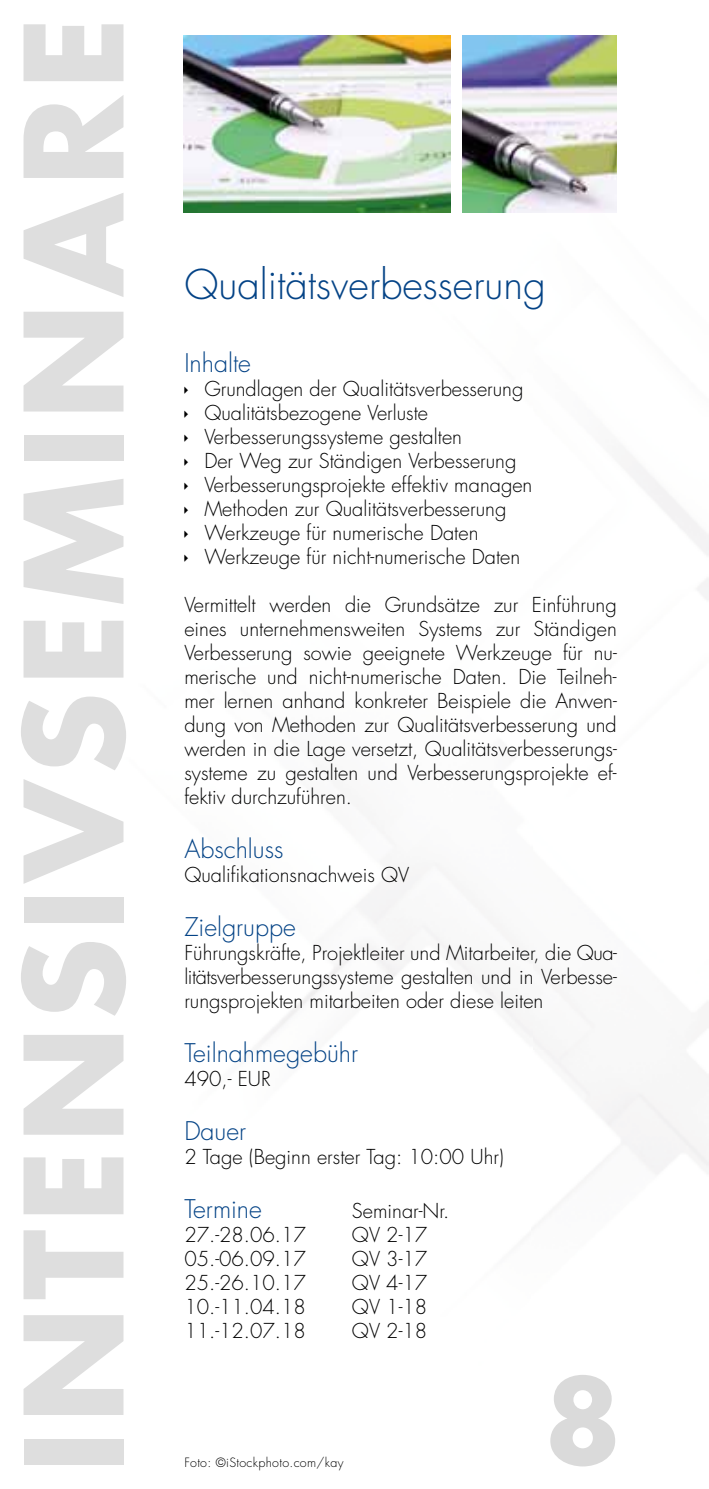
<style>
.page{position:relative;width:709px;height:1489px;background:#fff}
.page>*{position:absolute;margin:0;border:0;box-sizing:border-box;transform-origin:0 0}
.t1{font:700 132.5px "Futura Std";letter-spacing:.05em;color:#dedede}
.t2{font:700 112.5px "Futura Std";color:#dadada}
.t3{font:300 40px "Futura Std";color:#044386}
.t4{font:300 25px "Futura Std";color:#044386}
.t5{font:300 20px/24px "Futura Std";color:#000;text-align:justify}
.t6{font:300 12.5px "Futura Std";letter-spacing:.025em;color:#000}
</style>
<div class="page">
<img style="left:183px;top:35px;width:268px;height:178px">
<img style="left:462px;top:35px;width:155px;height:178px">
<h1 class="t1" style="left:-14px;top:1472px;width:1457px;rotate:-90deg">INTENSIVSEMINARE</h1>
<h3 class="t3" style="left:184px;top:260px;width:363px">Qualitätsverbesserung</h3>
<p class="t4" style="left:184px;top:347px;width:68px">Inhalte</p>
<p class="t5" style="left:204px;top:377px;width:329px;text-align:left">Grundlagen der Qualitätsverbesserung Qualitätsbezogene Verluste Verbesserungssysteme gestalten<br>Der Weg zur Ständigen Verbesserung Verbesserungsprojekte effektiv managen Methoden zur Qualitätsverbesserung Werkzeuge für numerische Daten Werkzeuge für nicht-numerische Daten</p>
<p class="t5" style="left:184px;top:593px;width:434px">Vermittelt werden die Grundsätze zur Einführung eines unternehmensweiten Systems zur Ständigen Verbesserung sowie geeignete Werkzeuge für nu&shy;merische und nicht-numerische Daten. Die Teilneh&shy;mer lernen anhand konkreter Beispiele die Anwen&shy;dung von Methoden zur Qualitätsverbesserung und werden in die Lage versetzt, Qualitätsverbesserungs&shy;systeme zu gestalten und Verbesserungsprojekte ef&shy;fektiv durchzuführen.</p>
<p class="t4" style="left:184px;top:833px;width:101px">Abschluss</p>
<p class="t5" style="left:184px;top:863px;width:226px">Qualifikationsnachweis QV</p>
<p class="t4" style="left:184px;top:911px;width:113px">Zielgruppe</p>
<p class="t5" style="left:184px;top:941px;width:434px">Führungskräfte, Projektleiter und Mitarbeiter, die Qua&shy;litätsverbesserungssysteme gestalten und in Verbesse&shy;rungsprojekten mitarbeiten oder diese leiten</p>
<p class="t4" style="left:184px;top:1037px;width:175px">Teilnahmegebühr</p>
<p class="t5" style="left:184px;top:1067px;width:88px">490,- EUR</p>
<p class="t4" style="left:184px;top:1115px;width:63px">Dauer</p>
<p class="t5" style="left:184px;top:1145px;width:321px">2 Tage (Beginn erster Tag: 10:00 Uhr)</p>
<p class="t4" style="left:184px;top:1193px;width:79px">Termine</p>
<p class="t5" style="left:352px;top:1199px;width:99px">Seminar-Nr.</p>
<p class="t5" style="left:184px;top:1223px;width:123px">27.-28.06.17</p>
<p class="t5" style="left:352px;top:1223px;width:77px">QV 2-17</p>
<p class="t5" style="left:184px;top:1247px;width:123px">05.-06.09.17</p>
<p class="t5" style="left:352px;top:1247px;width:77px">QV 3-17</p>
<p class="t5" style="left:184px;top:1271px;width:123px">25.-26.10.17</p>
<p class="t5" style="left:352px;top:1271px;width:77px">QV 4-17</p>
<p class="t5" style="left:184px;top:1295px;width:123px">10.-11.04.18</p>
<p class="t5" style="left:352px;top:1295px;width:77px">QV 1-18</p>
<p class="t5" style="left:184px;top:1319px;width:123px">11.-12.07.18</p>
<p class="t5" style="left:352px;top:1319px;width:77px">QV 2-18</p>
<p class="t6" style="left:184px;top:1454px;width:161px">Foto: ©iStockphoto.com/kay</p>
<h2 class="t2" style="left:544px;top:1345px;width:79px">8</h2>
</div>
